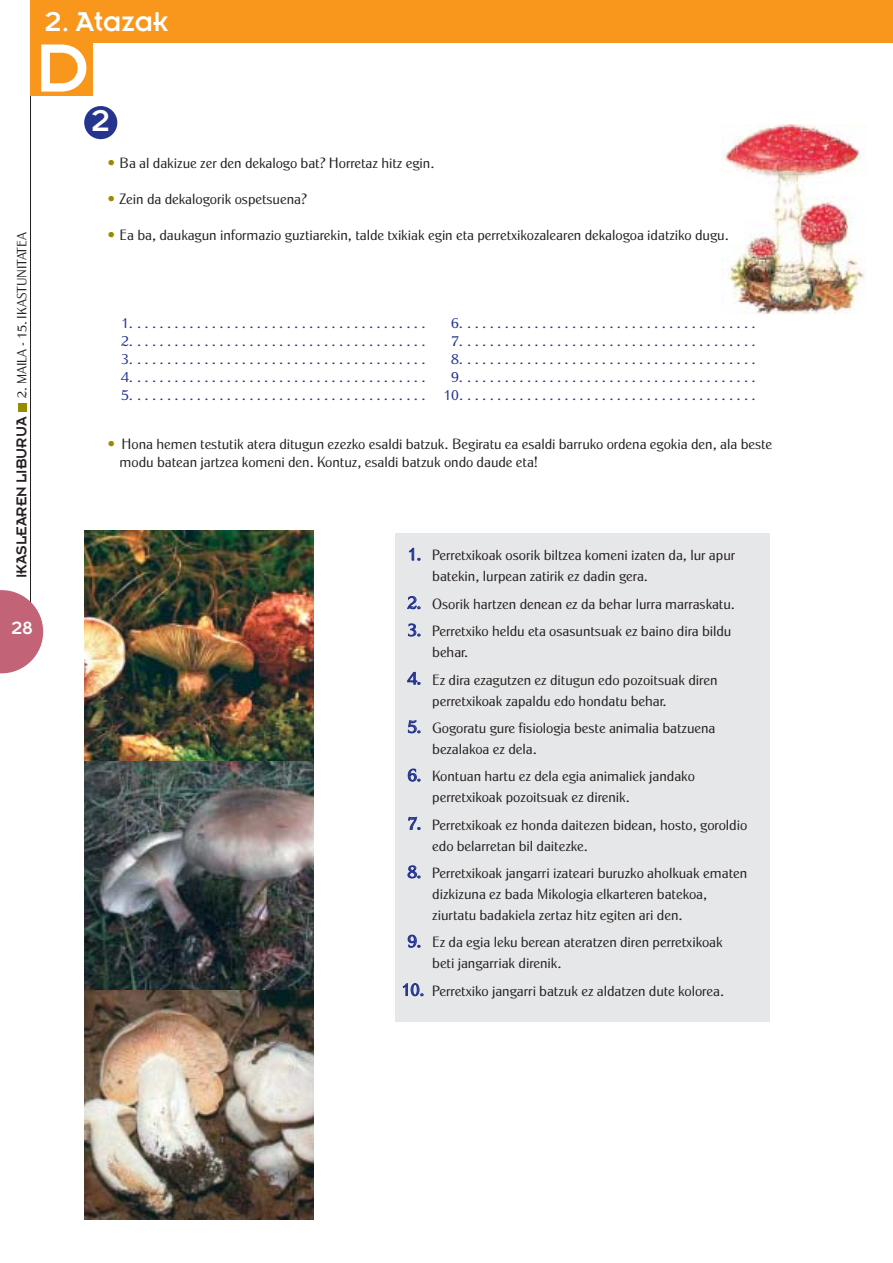
<style>
.page{position:relative;width:893px;height:1263px;background:#fff}
.page>*{position:absolute;margin:0;border:0;box-sizing:border-box;transform-origin:0 0}
.t1{font:75px "Insignia";color:#fff}
.t2{font:33px "Insignia";color:#fff}
.t3{font:30px "Insignia";color:#fff}
.t4{font:19.5px "Insignia";color:#fff}
.t5{font:15px/21px "Cg Globe Gothic Lt";color:#231f1f}
.t6{font:15px "Cg Globe Gothic Lt";color:#25358e}
.t7{font:13.5px "Cg Globe Gothic Lt";color:#231f1f}
.s1{font-family:"Insignia";font-size:15.75px}
.s2{color:#958c00}
.s3{font-size:18px;color:#25358e}
</style>
<div class="page">
<img style="left:721px;top:125px;width:144px;height:188px">
<hr style="left:30px;top:43px;width:1px;height:588px;background:#231f1f">
<div style="left:395px;top:534px;width:374px;height:488px;background:#e6e7e8"></div>
<div style="left:30px;top:0;width:862px;height:43px;background:#f8971c"></div>
<svg style="left:0;top:590px;width:43px;height:83px"></svg>
<div style="left:30px;top:43px;width:63px;height:53px;background:#f8971c"></div>
<img style="left:84px;top:760px;width:230px;height:230px">
<img style="left:84px;top:531px;width:230px;height:229px">
<div style="left:84px;top:106px;width:33px;height:33px;background:#25358e;border-radius:50%"></div>
<div style="left:18px;top:403px;width:8px;height:9px;background:#958c00"></div>
<img style="left:84px;top:990px;width:230px;height:230px">
<h3 class="t3" style="left:45px;top:12px;width:125px">2. Atazak</h3>
<h1 class="t1" style="left:35px;top:44px;width:56px">D</h1>
<h2 class="t2" style="left:91px;top:110px;width:20px">2</h2>
<p class="t7" style="left:17px;top:578px;width:348px;rotate:-90deg"><span class="s1">IKASLEAREN LIBURUA</span> 2. MAILA - 15. IKASTUNITATEA</p>
<h3 class="t4" style="left:11px;top:622px;width:23px">28</h3>
<p class="t5" style="left:107px;top:154px;width:328px"><span class="s2">•</span> Ba al dakizue zer den dekalogo bat? Horretaz hitz egin.</p>
<p class="t5" style="left:107px;top:190px;width:201px"><span class="s2">•</span> Zein da dekalogorik ospetsuena?</p>
<p class="t5" style="left:107px;top:226px;width:623px"><span class="s2">•</span> Ea ba, daukagun informazio guztiarekin, talde txikiak egin eta perretxikozalearen dekalogoa idatziko dugu.</p>
<p class="t6" style="left:121px;top:317px;width:306px">1. . . . . . . . . . . . . . . . . . . . . . . . . . . . . . . . . . . . . . . .</p>
<p class="t6" style="left:121px;top:335px;width:306px">2. . . . . . . . . . . . . . . . . . . . . . . . . . . . . . . . . . . . . . . .</p>
<p class="t6" style="left:121px;top:353px;width:306px">3. . . . . . . . . . . . . . . . . . . . . . . . . . . . . . . . . . . . . . . .</p>
<p class="t6" style="left:121px;top:371px;width:306px">4. . . . . . . . . . . . . . . . . . . . . . . . . . . . . . . . . . . . . . . .</p>
<p class="t6" style="left:121px;top:389px;width:306px">5. . . . . . . . . . . . . . . . . . . . . . . . . . . . . . . . . . . . . . . .</p>
<p class="t6" style="left:451px;top:317px;width:306px">6. . . . . . . . . . . . . . . . . . . . . . . . . . . . . . . . . . . . . . . .</p>
<p class="t6" style="left:451px;top:335px;width:306px">7. . . . . . . . . . . . . . . . . . . . . . . . . . . . . . . . . . . . . . . .</p>
<p class="t6" style="left:451px;top:353px;width:306px">8. . . . . . . . . . . . . . . . . . . . . . . . . . . . . . . . . . . . . . . .</p>
<p class="t6" style="left:451px;top:371px;width:306px">9. . . . . . . . . . . . . . . . . . . . . . . . . . . . . . . . . . . . . . . .</p>
<p class="t6" style="left:443px;top:389px;width:313px">10. . . . . . . . . . . . . . . . . . . . . . . . . . . . . . . . . . . . . . . .</p>
<p class="t5" style="left:120px;top:437px;width:654px;line-height:18px;text-indent:-12px"><span class="s2">•</span> Hona hemen testutik atera ditugun ezezko esaldi batzuk. Begiratu ea esaldi barruko ordena egokia den, ala beste modu batean jartzea komeni den. Kontuz, esaldi batzuk ondo daude eta!</p>
<p class="t5" style="left:432px;top:546px;width:304px;text-indent:-25px"><span class="s3">1.</span> Perretxikoak osorik biltzea komeni izaten da, lur apur batekin, lurpean zatirik ez dadin gera.</p>
<p class="t5" style="left:407px;top:595px;width:329px"><span class="s3">2.</span> Osorik hartzen denean ez da behar lurra marraskatu.</p>
<p class="t5" style="left:432px;top:622px;width:300px;text-indent:-25px"><span class="s3">3.</span> Perretxiko heldu eta osasuntsuak ez baino dira bildu behar.</p>
<p class="t5" style="left:432px;top:670px;width:287px;text-indent:-25px"><span class="s3">4.</span> Ez dira ezagutzen ez ditugun edo pozoitsuak diren perretxikoak zapaldu edo hondatu behar.</p>
<p class="t5" style="left:432px;top:719px;width:285px;text-indent:-25px"><span class="s3">5.</span> Gogoratu gure fisiologia beste animalia batzuena bezalakoa ez dela.</p>
<p class="t5" style="left:432px;top:767px;width:264px;text-indent:-25px"><span class="s3">6.</span> Kontuan hartu ez dela egia animaliek jandako perretxikoak pozoitsuak ez direnik.</p>
<p class="t5" style="left:432px;top:816px;width:316px;text-indent:-25px"><span class="s3">7.</span> Perretxikoak ez honda daitezen bidean, hosto, goroldio edo belarretan bil daitezke.</p>
<p class="t5" style="left:432px;top:864px;width:316px;text-indent:-25px"><span class="s3">8.</span> Perretxikoak jangarri izateari buruzko aholkuak ematen dizkizuna ez bada Mikologia elkarteren batekoa, ziurtatu badakiela zertaz hitz egiten ari den.</p>
<p class="t5" style="left:432px;top:933px;width:292px;text-indent:-25px"><span class="s3">9.</span> Ez da egia leku berean ateratzen diren perretxikoak beti jangarriak direnik.</p>
<p class="t5" style="left:401px;top:982px;width:324px"><span class="s3">10.</span> Perretxiko jangarri batzuk ez aldatzen dute kolorea.</p>
</div>
